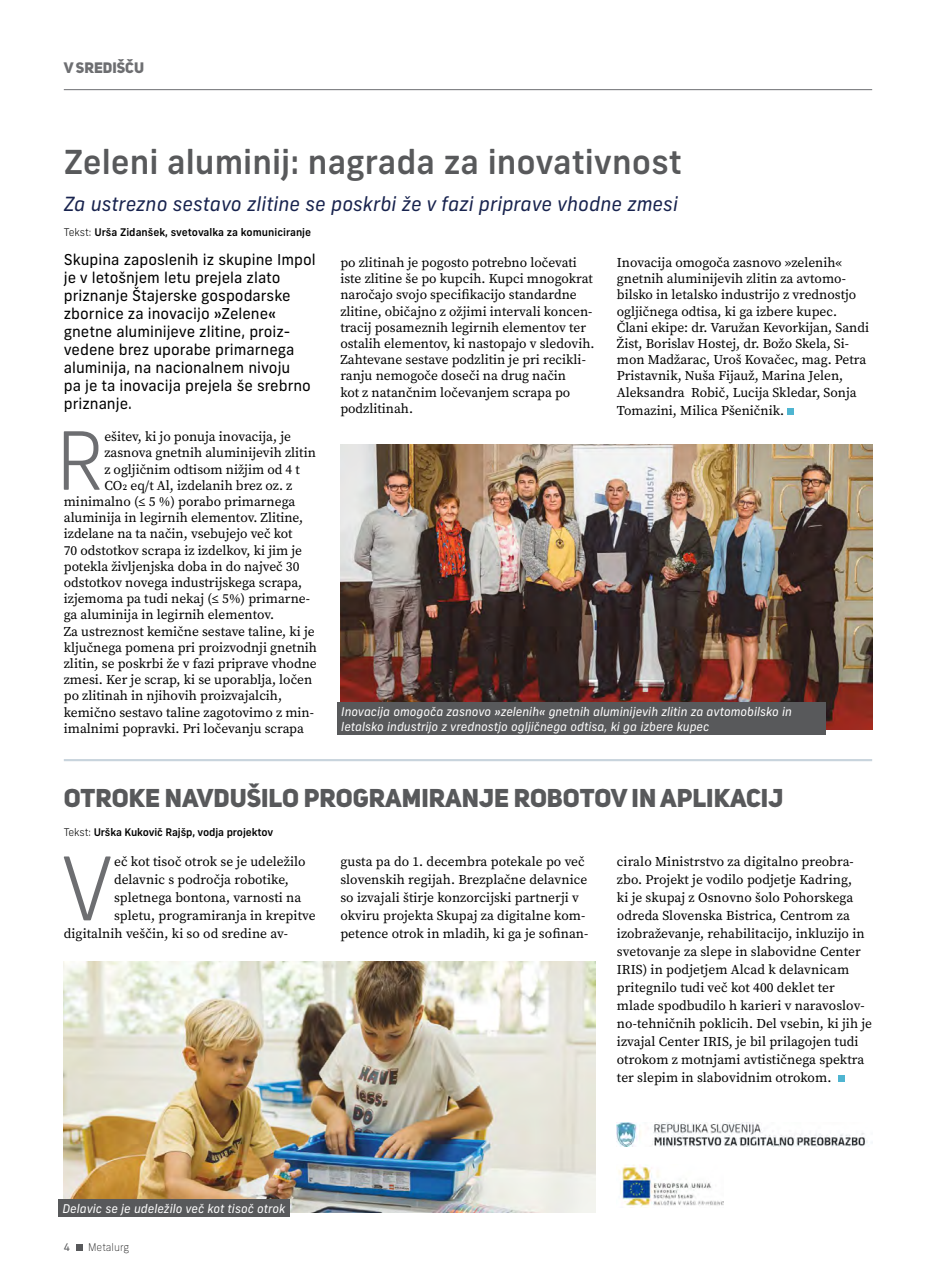
<style>
.page{position:relative;width:936px;height:1276px;background:#fff}
.page>*{position:absolute;margin:0;border:0;box-sizing:border-box;transform-origin:0 0}
.t1{font:300 87.3px "New Frank";color:#6d6e71}
.t2{font:300 79.95px "New Frank";color:#6d6e71}
.t3{font:500 33px "New Frank";color:#58595b}
.t4{font:25.5px "Uni Sans Heavy CAPS";color:#58595b}
.t5{font:italic 19.5px "New Frank";color:#18234e}
.t6{font:15px/18px "New Frank";color:#000}
.t7{font:15px "Uni Sans Heavy CAPS";color:#6d6e71}
.t8{font:13.5px/16.2px "Source Serif Pro";color:#000}
.t9{font:italic 12px/14.4px "New Frank";color:#fff}
.t10{font:500 10.5px "New Frank";letter-spacing:-.01em;color:#000}
.t11{font:100 10.5px "New Frank";color:#000}
.t12{font:10.5px "New Frank";color:#58595b}
.s1{font-weight:300}
</style>
<div class="page">
<div style="left:787px;top:408px;width:7px;height:7px;background:#4fb5d1"></div>
<div style="left:837px;top:1075px;width:7px;height:7px;background:#4fb5d1"></div>
<img style="left:340px;top:444px;width:532px;height:285px">
<img style="left:64px;top:961px;width:531px;height:251px">
<hr style="left:64px;top:759px;width:808px;height:2px;background:#c8d4dd">
<img style="left:617px;top:1122px;width:255px;height:24px">
<img style="left:618px;top:1164px;width:105px;height:43px">
<div style="left:337px;top:703px;width:488px;height:32px;background:#58595b"></div>
<div style="left:58px;top:1199px;width:231px;height:18px;background:#58595b"></div>
<hr style="left:64px;top:89px;width:808px;height:1px;background:#6d6e71">
<div style="left:76px;top:1243px;width:7px;height:7px;background:#58595b"></div>
<p class="t7" style="left:64px;top:58px;width:82px">V SREDIŠČU</p>
<h3 class="t3" style="left:64px;top:141px;width:619px">Zeleni aluminij: nagrada za inovativnost</h3>
<h3 class="t5" style="left:64px;top:192px;width:615px">Za ustrezno sestavo zlitine se poskrbi že v fazi priprave vhodne zmesi</h3>
<p class="t10" style="left:64px;top:226px;width:249px"><span class="s1">Tekst:</span> Urša Zidanšek, svetovalka za komuniciranje</p>
<p class="t6" style="left:64px;top:250px;width:253px">Skupina zaposlenih iz skupine Impol je v letošnjem letu prejela zlato priznanje Štajerske gospodarske zbornice za inovacijo »Zelene« gnetne aluminijeve zlitine, proiz&shy;vedene brez uporabe primarnega aluminija, na nacionalnem nivoju<br>pa je ta inovacija prejela še srebrno priznanje.</p>
<h2 class="t2" style="left:55px;top:412px;width:50px">R</h2>
<p class="t8" style="left:104px;top:428px;width:188px">ešitev, ki jo ponuja inovacija, je</p>
<p class="t8" style="left:104px;top:445px;width:213px">zasnova gnetnih aluminijevih zlitin</p>
<p class="t8" style="left:104px;top:461px;width:197px">z ogljičnim odtisom nižjim od 4 t</p>
<p class="t8" style="left:104px;top:477px;width:189px">CO2 eq/t Al, izdelanih brez oz. z</p>
<p class="t8" style="left:64px;top:493px;width:233px">minimalno (≤ 5 %) porabo primarnega</p>
<p class="t8" style="left:64px;top:509px;width:241px">aluminija in legirnih elementov. Zlitine,</p>
<p class="t8" style="left:64px;top:526px;width:230px">izdelane na ta način, vsebujejo več kot</p>
<p class="t8" style="left:64px;top:542px;width:240px">70 odstotkov scrapa iz izdelkov, ki jim je</p>
<p class="t8" style="left:64px;top:558px;width:237px">potekla življenjska doba in do največ 30</p>
<p class="t8" style="left:64px;top:574px;width:240px">odstotkov novega industrijskega scrapa,</p>
<p class="t8" style="left:64px;top:590px;width:248px">izjemoma pa tudi nekaj (≤ 5%) primarne-</p>
<p class="t8" style="left:64px;top:607px;width:212px">ga aluminija in legirnih elementov.</p>
<p class="t8" style="left:64px;top:623px;width:252px">Za ustreznost kemične sestave taline, ki je</p>
<p class="t8" style="left:64px;top:639px;width:255px">ključnega pomena pri proizvodnji gnetnih</p>
<p class="t8" style="left:64px;top:655px;width:254px">zlitin, se poskrbi že v fazi priprave vhodne</p>
<p class="t8" style="left:64px;top:671px;width:250px">zmesi. Ker je scrap, ki se uporablja, ločen</p>
<p class="t8" style="left:64px;top:688px;width:220px">po zlitinah in njihovih proizvajalcih,</p>
<p class="t8" style="left:64px;top:704px;width:251px">kemično sestavo taline zagotovimo z min-</p>
<p class="t8" style="left:64px;top:720px;width:242px">imalnimi popravki. Pri ločevanju scrapa</p>
<p class="t8" style="left:340px;top:254px;width:256px">po zlitinah je pogosto potrebno ločevati iste zlitine še po kupcih. Kupci mnogokrat naročajo svojo specifikacijo standardne zlitine, običajno z ožjimi intervali koncen&shy;tracij posameznih legirnih elementov ter ostalih elementov, ki nastopajo v sledovih.<br>Zahtevane sestave podzlitin je pri recikli&shy;ranju nemogoče doseči na drug način<br>kot z natančnim ločevanjem scrapa po podzlitinah.</p>
<p class="t8" style="left:617px;top:254px;width:254px">Inovacija omogoča zasnovo »zelenih« gnetnih aluminijevih zlitin za avtomo&shy;bilsko in letalsko industrijo z vrednostjo ogljičnega odtisa, ki ga izbere kupec.<br>Člani ekipe: dr. Varužan Kevorkijan, Sandi Žist, Borislav Hostej, dr. Božo Skela, Si&shy;mon Madžarac, Uroš Kovačec, mag. Petra Pristavnik, Nuša Fijauž, Marina Jelen, Aleksandra Robič, Lucija Skledar, Sonja</p>
<p class="t8" style="left:617px;top:402px;width:169px">Tomazini, Milica Pšeničnik.</p>
<p class="t9" style="left:341px;top:705px;width:452px">Inovacija omogoča zasnovo »zelenih« gnetnih aluminijevih zlitin za avtomobilsko in letalsko industrijo z vrednostjo ogljičnega odtisa, ki ga izbere kupec</p>
<h3 class="t4" style="left:64px;top:781px;width:721px">OTROKE NAVDUŠILO PROGRAMIRANJE ROBOTOV IN APLIKACIJ</h3>
<p class="t10" style="left:64px;top:826px;width:211px"><span class="s1">Tekst:</span> Urška Kukovič Rajšp, vodja projektov</p>
<h1 class="t1" style="left:60px;top:836px;width:55px">V</h1>
<p class="t8" style="left:114px;top:853px;width:193px">eč kot tisoč otrok se je udeležilo</p>
<p class="t8" style="left:114px;top:871px;width:176px">delavnic s področja robotike,</p>
<p class="t8" style="left:114px;top:889px;width:189px">spletnega bontona, varnosti na</p>
<p class="t8" style="left:114px;top:907px;width:203px">spletu, programiranja in krepitve</p>
<p class="t8" style="left:64px;top:925px;width:226px">digitalnih veščin, ki so od sredine av-</p>
<p class="t8" style="left:340px;top:853px;width:249px;line-height:18px">gusta pa do 1. decembra potekale po več slovenskih regijah. Brezplačne delavnice so izvajali štirje konzorcijski partnerji v okviru projekta Skupaj za digitalne kom&shy;petence otrok in mladih, ki ga je sofinan-</p>
<p class="t8" style="left:617px;top:853px;width:257px;line-height:18px">ciralo Ministrstvo za digitalno preobra&shy;zbo. Projekt je vodilo podjetje Kadring,<br>ki je skupaj z Osnovno šolo Pohorskega odreda Slovenska Bistrica, Centrom za izobraževanje, rehabilitacijo, inkluzijo in svetovanje za slepe in slabovidne Center IRIS) in podjetjem Alcad k delavnicam pritegnilo tudi več kot 400 deklet ter mlade spodbudilo h karieri v naravoslov&shy;no-tehničnih poklicih. Del vsebin, ki jih je izvajal Center IRIS, je bil prilagojen tudi otrokom z motnjami avtističnega spektra ter slepim in slabovidnim otrokom.</p>
<p class="t9" style="left:62px;top:1201px;width:224px">Delavic se je udeležilo več kot tisoč otrok</p>
<p class="t12" style="left:64px;top:1240px;width:8px">4</p>
<p class="t11" style="left:88px;top:1240px;width:43px">Metalurg</p>
</div>
